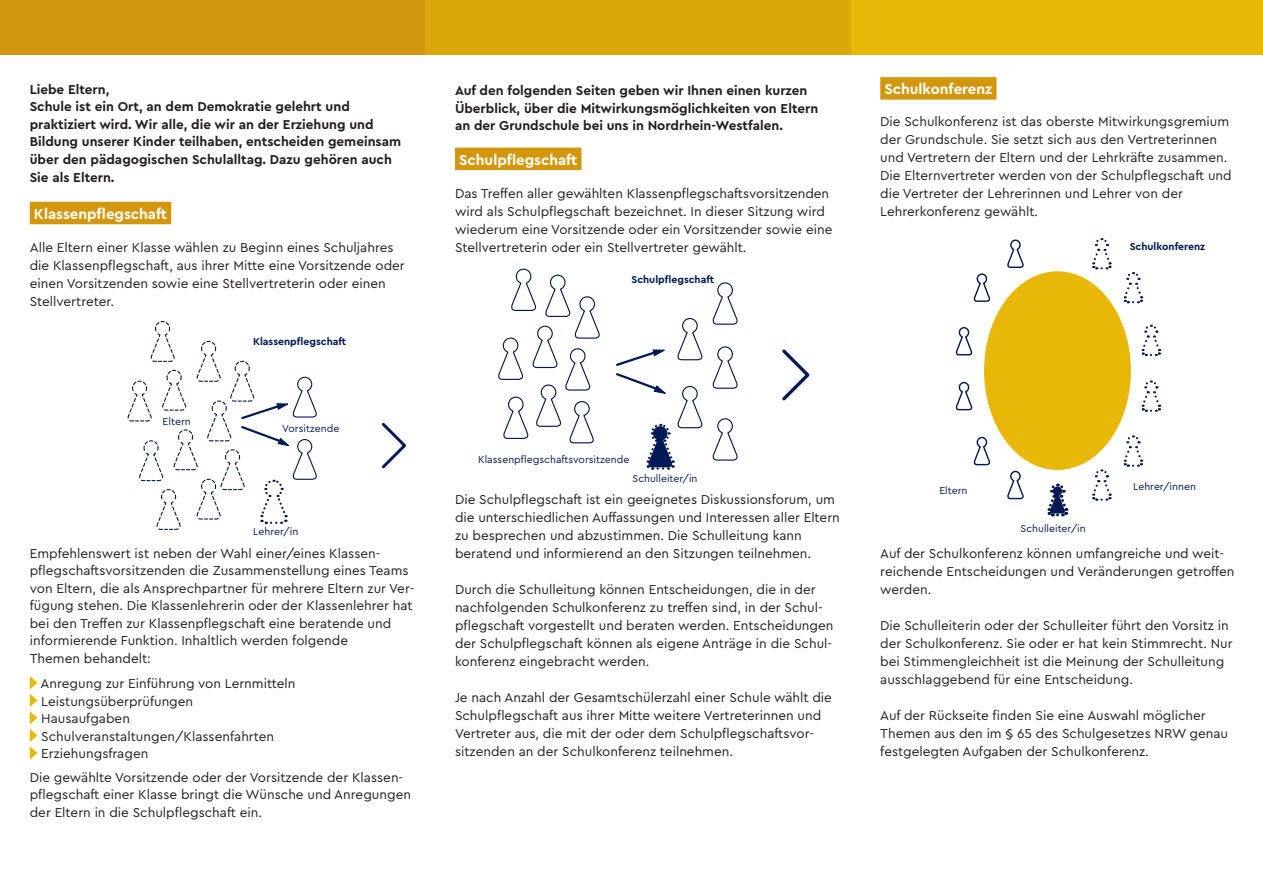
<style>
.page{position:relative;width:1263px;height:893px;background:#fff}
.page>*{position:absolute;margin:0;border:0;box-sizing:border-box;transform-origin:0 0}
.t1{font:700 15px "Cera Bielefeld";color:#fff}
.t2{font:13.5px/18px "Cera Bielefeld";color:#231f20}
.t3{font:700 13.5px/17.5px "Cera Bielefeld";color:#231f20}
.t4{font:10.5px "Cera Bielefeld";color:#001954}
.t5{font:700 10.5px "Cera Bielefeld";color:#001954}
</style>
<div class="page">
<div style="left:30px;top:202px;width:141px;height:22px;background:#d3970e"></div>
<svg style="left:30px;top:676px;width:7px;height:84px"></svg>
<div style="left:455px;top:148px;width:126px;height:22px;background:#d3970e"></div>
<div style="left:880px;top:77px;width:116px;height:23px;background:#d3970e"></div>
<div style="left:850px;top:0;width:413px;height:55px;background:#e8b809"></div>
<div style="left:0;top:0;width:425px;height:55px;background:#d3970e"></div>
<div style="left:425px;top:0;width:425px;height:55px;background:#dba80c"></div>
<svg style="left:127px;top:321px;width:190px;height:209px"></svg>
<svg style="left:381px;top:422px;width:25px;height:47px"></svg>
<svg style="left:712px;top:282px;width:26px;height:43px"></svg>
<svg style="left:712px;top:346px;width:26px;height:43px"></svg>
<svg style="left:712px;top:418px;width:26px;height:43px"></svg>
<svg style="left:616px;top:318px;width:87px;height:152px"></svg>
<svg style="left:498px;top:268px;width:102px;height:176px"></svg>
<svg style="left:782px;top:349px;width:28px;height:52px"></svg>
<svg style="left:955px;top:327px;width:18px;height:29px"></svg>
<svg style="left:955px;top:381px;width:18px;height:30px"></svg>
<svg style="left:973px;top:436px;width:18px;height:30px"></svg>
<svg style="left:1007px;top:470px;width:17px;height:30px"></svg>
<svg style="left:973px;top:273px;width:18px;height:29px"></svg>
<svg style="left:1007px;top:239px;width:17px;height:29px"></svg>
<svg style="left:1092px;top:469px;width:20px;height:32px"></svg>
<svg style="left:1123px;top:435px;width:21px;height:32px"></svg>
<svg style="left:1141px;top:380px;width:21px;height:32px"></svg>
<svg style="left:1141px;top:324px;width:21px;height:33px"></svg>
<svg style="left:1123px;top:272px;width:21px;height:32px"></svg>
<svg style="left:1092px;top:238px;width:20px;height:32px"></svg>
<svg style="left:1047px;top:483px;width:22px;height:34px"></svg>
<div style="left:984px;top:271px;width:147px;height:199px;background:#e8b809;border-radius:50%"></div>
<p class="t3" style="left:30px;top:80px;width:373px">Liebe Eltern,<br>Schule ist ein Ort, an dem Demokratie gelehrt und praktiziert wird. Wir alle, die wir an der Erziehung und Bildung unserer Kinder teilhaben, entscheiden gemeinsam über den pädagogischen Schulalltag. Dazu gehören auch Sie als Eltern.</p>
<p class="t1" style="left:34px;top:204px;width:135px">Klassenpflegschaft</p>
<p class="t2" style="left:30px;top:238px;width:377px">Alle Eltern einer Klasse wählen zu Beginn eines Schuljahres die Klassenpflegschaft, aus ihrer Mitte eine Vorsitzende oder einen Vorsitzenden sowie eine Stellvertreterin oder einen Stellvertreter.</p>
<p class="t4" style="left:163px;top:414px;width:30px">Eltern</p>
<p class="t5" style="left:253px;top:335px;width:95px">Klassenpflegschaft</p>
<p class="t4" style="left:282px;top:421px;width:59px">Vorsitzende</p>
<p class="t4" style="left:253px;top:524px;width:47px">Lehrer/in</p>
<p class="t2" style="left:30px;top:544px;width:386px;line-height:17.5px">Empfehlenswert ist neben der Wahl einer/eines Klassen&shy;pflegschaftsvorsitzenden die Zusammenstellung eines Teams von Eltern, die als Ansprechpartner für mehrere Eltern zur Ver&shy;fügung stehen. Die Klassenlehrerin oder der Klassenlehrer hat bei den Treffen zur Klassenpflegschaft eine beratende und informierende Funktion. Inhaltlich werden folgende<br>Themen behandelt:</p>
<p class="t2" style="left:41px;top:674px;width:256px;line-height:17.5px">Anregung zur Einführung von Lernmitteln<br>Leistungsüberprüfungen<br>Hausaufgaben<br>Schulveranstaltungen/Klassenfahrten<br>Erziehungsfragen</p>
<p class="t2" style="left:30px;top:768px;width:383px;line-height:17.5px">Die gewählte Vorsitzende oder der Vorsitzende der Klassen&shy;pflegschaft einer Klasse bringt die Wünsche und Anregungen der Eltern in die Schulpflegschaft ein.</p>
<p class="t3" style="left:455px;top:81px;width:365px">Auf den folgenden Seiten geben wir Ihnen einen kurzen<br>Überblick, über die Mitwirkungsmöglichkeiten von Eltern an der Grundschule bei uns in Nordrhein-Westfalen.</p>
<p class="t1" style="left:459px;top:150px;width:120px">Schulpflegschaft</p>
<p class="t2" style="left:455px;top:184px;width:379px">Das Treffen aller gewählten Klassenpflegschaftsvorsitzenden wird als Schulpflegschaft bezeichnet. In dieser Sitzung wird wiederum eine Vorsitzende oder ein Vorsitzender sowie eine Stellvertreterin oder ein Stellvertreter gewählt.</p>
<p class="t5" style="left:631px;top:272px;width:84px">Schulpflegschaft</p>
<p class="t4" style="left:478px;top:453px;width:153px">Klassenpflegschaftsvorsitzende</p>
<p class="t4" style="left:632px;top:472px;width:67px">Schulleiter/in</p>
<p class="t2" style="left:455px;top:490px;width:386px">Die Schulpflegschaft ist ein geeignetes Diskussionsforum, um die unterschiedlichen Auffassungen und Interessen aller Eltern zu besprechen und abzustimmen. Die Schulleitung kann beratend und informierend an den Sitzungen teilnehmen.</p>
<p class="t2" style="left:455px;top:580px;width:380px">Durch die Schulleitung können Entscheidungen, die in der nachfolgenden Schulkonferenz zu treffen sind, in der Schul&shy;pflegschaft vorgestellt und beraten werden. Entscheidungen der Schulpflegschaft können als eigene Anträge in die Schul&shy;konferenz eingebracht werden.</p>
<p class="t2" style="left:455px;top:688px;width:378px">Je nach Anzahl der Gesamtschülerzahl einer Schule wählt die Schulpflegschaft aus ihrer Mitte weitere Vertreterinnen und Vertreter aus, die mit der oder dem Schulpflegschaftsvor&shy;sitzenden an der Schulkonferenz teilnehmen.</p>
<p class="t1" style="left:884px;top:79px;width:109px">Schulkonferenz</p>
<p class="t2" style="left:880px;top:112px;width:353px">Die Schulkonferenz ist das oberste Mitwirkungsgremium der Grundschule. Sie setzt sich aus den Vertreterinnen und Vertretern der Eltern und der Lehrkräfte zusammen.<br>Die Elternvertreter werden von der Schulpflegschaft und die Vertreter der Lehrerinnen und Lehrer von der Lehrerkonferenz gewählt.</p>
<p class="t5" style="left:1130px;top:240px;width:77px">Schulkonferenz</p>
<p class="t4" style="left:939px;top:483px;width:30px">Eltern</p>
<p class="t4" style="left:1020px;top:522px;width:67px">Schulleiter/in</p>
<p class="t4" style="left:1133px;top:479px;width:65px">Lehrer/innen</p>
<p class="t2" style="left:880px;top:544px;width:356px">Auf der Schulkonferenz können umfangreiche und weit&shy;reichende Entscheidungen und Veränderungen getroffen werden.</p>
<p class="t2" style="left:880px;top:616px;width:354px">Die Schulleiterin oder der Schulleiter führt den Vorsitz in der Schulkonferenz. Sie oder er hat kein Stimmrecht. Nur bei Stimmengleichheit ist die Meinung der Schulleitung ausschlaggebend für eine Entscheidung.</p>
<p class="t2" style="left:880px;top:706px;width:349px">Auf der Rückseite finden Sie eine Auswahl möglicher<br>Themen aus den im § 65 des Schulgesetzes NRW genau festgelegten Aufgaben der Schulkonferenz.</p>
</div>
